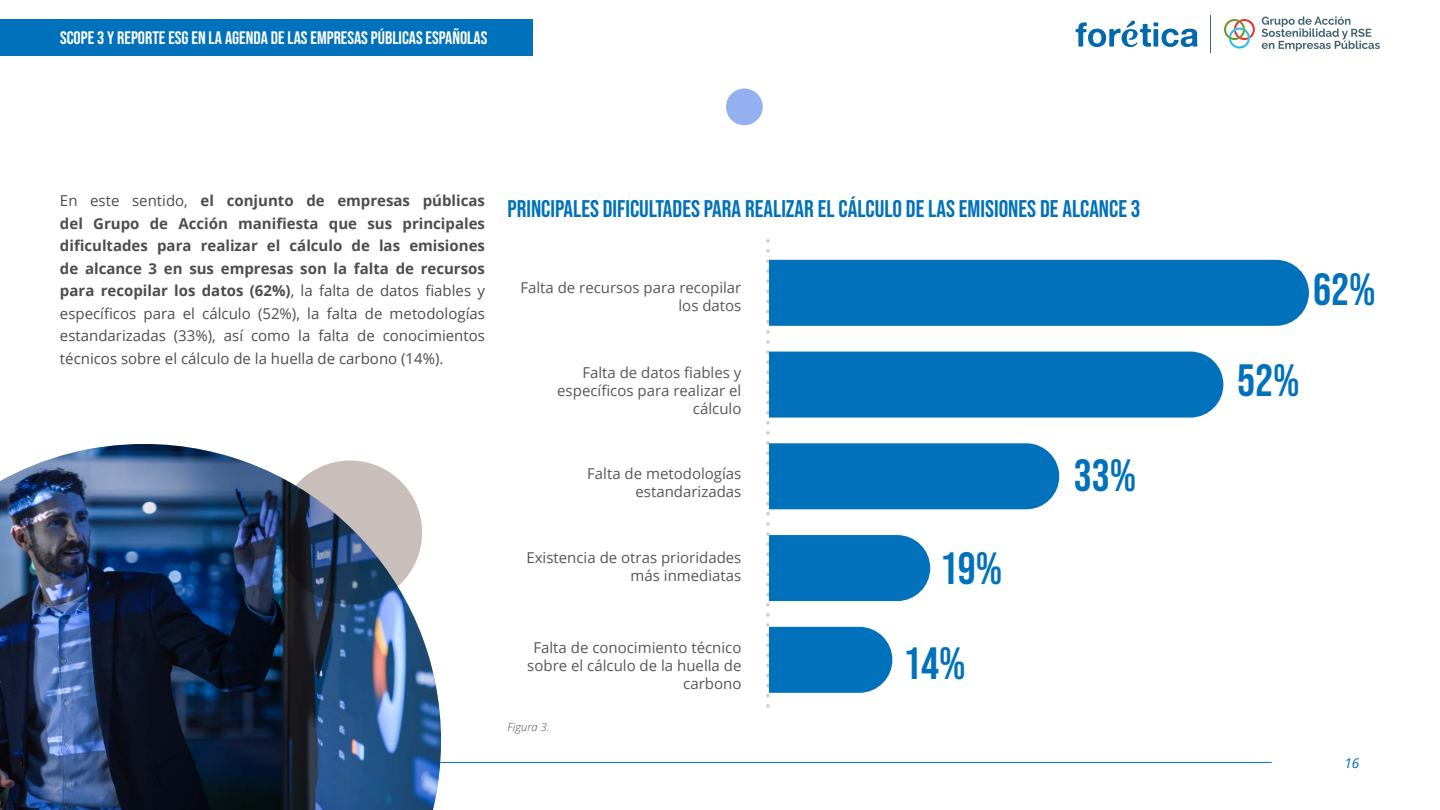
<style>
.page{position:relative;width:1440px;height:810px;background:#fff}
.page>*{position:absolute;margin:0;border:0;box-sizing:border-box;transform-origin:0 0}
.t1{font:45px/94.9px "Bebas Neue";color:#0071ba}
.t2{font:24px "Bebas Neue";color:#0071ba}
.t3{font:18px "Bebas Neue";color:#fff}
.t4{font:700 15px/22.5px "Open Sans";color:#4d4d4d;text-align:justify}
.t5{font:15px/18px "Open Sans";color:#575756;text-align:right}
.t6{font:italic 13.5px "Open Sans";color:#0071ba}
.t7{font:italic 300 11.25px "Open Sans";color:#4d4d4d}
.s1{font-weight:400}
</style>
<div class="page">
<div style="left:0;top:19px;width:532px;height:37px;background:#0071ba"></div>
<hr style="left:57px;top:762px;width:1215px;height:1px;background:#0071ba">
<svg style="left:1076px;top:21px;width:121px;height:26px"></svg>
<hr style="left:1210px;top:15px;width:1px;height:38px;background:#446472">
<svg style="left:1262px;top:16px;width:118px;height:35px"></svg>
<svg style="left:1224px;top:19px;width:31px;height:30px"></svg>
<img style="left:0;top:444px;width:441px;height:366px">
<svg style="left:278px;top:460px;width:144px;height:144px;background:#737a86"></svg>
<div style="left:726px;top:88px;width:37px;height:37px;background:#94b0f1;border-radius:50%"></div>
<svg style="left:766px;top:239px;width:4px;height:4px"></svg>
<svg style="left:766px;top:249px;width:4px;height:4px"></svg>
<svg style="left:766px;top:340px;width:4px;height:4px"></svg>
<svg style="left:766px;top:431px;width:4px;height:4px"></svg>
<svg style="left:766px;top:522px;width:4px;height:4px"></svg>
<svg style="left:766px;top:613px;width:4px;height:4px"></svg>
<svg style="left:766px;top:704px;width:4px;height:4px"></svg>
<svg style="left:766px;top:259px;width:543px;height:75px;background:#2284c3"></svg>
<svg style="left:766px;top:350px;width:457px;height:75px;background:#2384c3"></svg>
<svg style="left:766px;top:441px;width:293px;height:75px;background:#2686c4"></svg>
<svg style="left:766px;top:532px;width:164px;height:74px;background:#2887c4"></svg>
<svg style="left:766px;top:623px;width:126px;height:74px"></svg>
<p class="t3" style="left:60px;top:28px;width:429px">SCOPE 3 Y REPORTE ESG EN LA AGENDA DE LAS EMPRESAS PÚBLICAS ESPAÑOLAS</p>
<p class="t4" style="left:60px;top:189px;width:427px"><span class="s1">En este sentido,</span> el conjunto de empresas públicas del Grupo de Acción manifiesta que sus principales dificultades para realizar el cálculo de las emisiones de alcance 3 en sus empresas son la falta de recursos para recopilar los datos (62%)<span class="s1">, la falta de datos fiables y específicos para el cálculo (52%), la falta de metodologías estandarizadas (33%), así como la falta de conocimientos técnicos sobre el cálculo de la huella de carbono (14%).</span></p>
<h2 class="t2" style="left:508px;top:195px;width:635px">PRINCIPALES DIFICULTADES PARA REALIZAR EL CÁLCULO DE LAS EMISIONES DE ALCANCE 3</h2>
<p class="t5" style="left:520px;top:279px;width:223px">Falta de recursos para recopilar los datos</p>
<p class="t5" style="left:557px;top:363px;width:186px">Falta de datos fiables y específicos para realizar el cálculo</p>
<p class="t5" style="left:587px;top:464px;width:156px">Falta de metodologías estandarizadas</p>
<p class="t5" style="left:526px;top:548px;width:217px">Existencia de otras prioridades más inmediatas</p>
<p class="t5" style="left:527px;top:638px;width:216px">Falta de conocimiento técnico sobre el cálculo de la huella de carbono</p>
<p class="t7" style="left:508px;top:719px;width:44px">Figura 3.</p>
<h1 class="t1" style="left:903px;top:521px;width:100px;text-indent:36px">19%<br>14%</h1>
<h1 class="t1" style="left:1074px;top:427px;width:64px">33%</h1>
<h1 class="t1" style="left:1313px;top:242px;width:64px">62%</h1>
<h1 class="t1" style="left:1237px;top:333px;width:64px">52%</h1>
<p class="t6" style="left:1345px;top:754px;width:16px">16</p>
</div>
